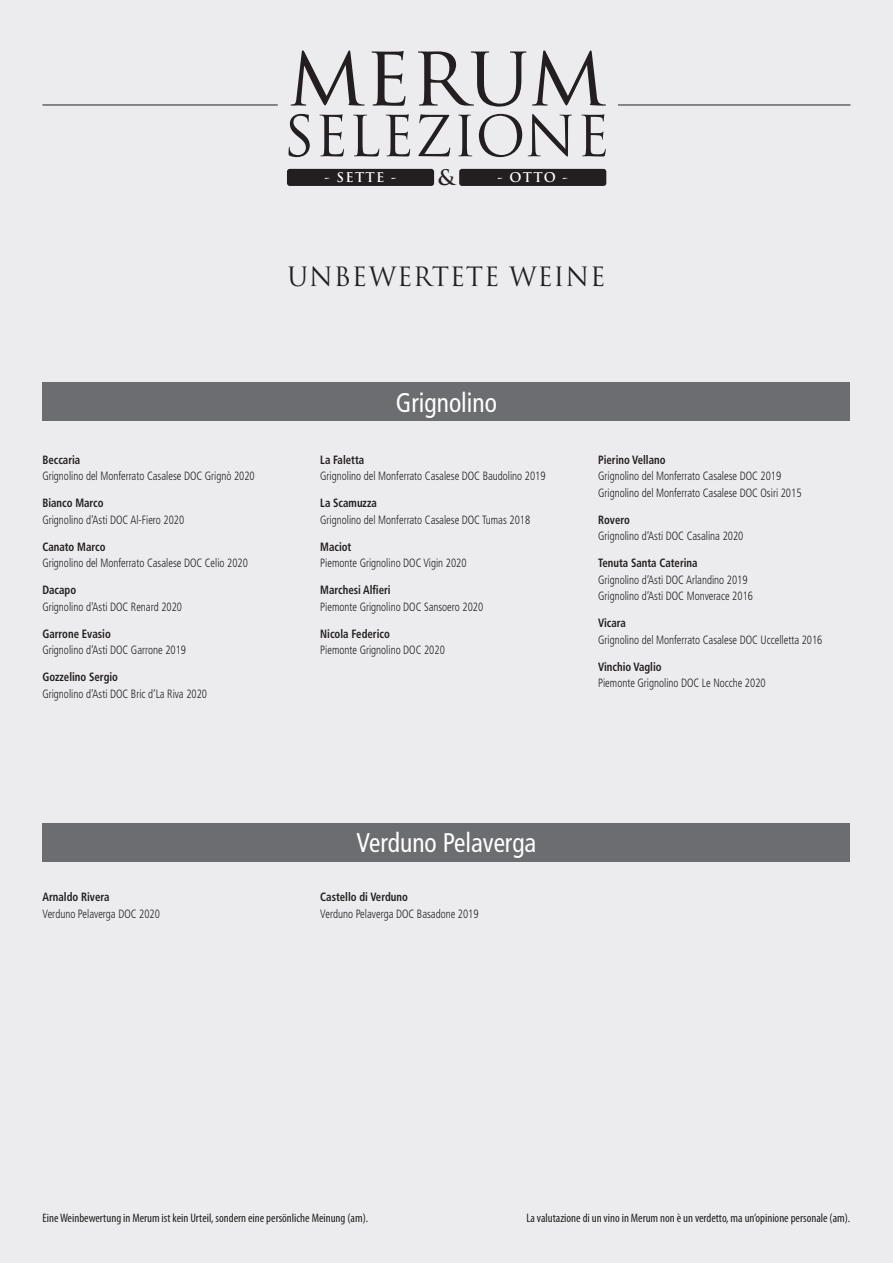
<style>
.page{position:relative;width:893px;height:1263px;background:#ececee}
.page>*{position:absolute;margin:0;border:0;box-sizing:border-box;transform-origin:0 0}
.t1{font:84.3px "Trajan Pro";color:#231f20}
.t2{font:55.05px "Trajan Pro";color:#231f20}
.t3{font:condensed 27px "Frutiger";color:#fff;scale:.94 1}
.t4{font:25.95px "Trajan";letter-spacing:.03em;color:#231f20}
.t5{font:700 21px "Trajan Pro";color:#231f20}
.t6{font:700 13.05px "Trajan Pro";letter-spacing:.1em;color:#fff}
.t7{font:condensed 12.3px "Myriad Pro";color:#231f20}
.Wein{font:300 condensed 12px "Frutiger";color:#231f20;scale:.9 1}
._4{font:700 condensed 12px "Frutiger";color:#231f20;scale:.9 1}
</style>
<div class="page">
<div style="left:43px;top:383px;width:807px;height:38px;background:#6c6d70"></div>
<div style="left:43px;top:823px;width:807px;height:38px;background:#6c6d70"></div>
<div style="left:287px;top:169px;width:147px;height:17px;background:#231f20;border-radius:3px"></div>
<div style="left:459px;top:169px;width:147px;height:17px;background:#231f20;border-radius:3px"></div>
<hr style="left:43px;top:105px;width:234px;height:1px;background:#231f20">
<hr style="left:618px;top:105px;width:232px;height:1px;background:#231f20">
<p class="t1" style="left:287px;top:21px;width:321px">merum</p>
<p class="t2" style="left:283px;top:101px;width:328px">SELEZIONE</p>
<p class="t6" style="left:324px;top:169px;width:74px">- SETTE -</p>
<p class="t5" style="left:438px;top:165px;width:19px">&amp;</p>
<p class="t6" style="left:497px;top:169px;width:72px">- OTTO -</p>
<p class="t4" style="left:288px;top:261px;width:319px">UNBEWERTETE WEINE</p>
<p class="_4" style="left:42px;top:452px;width:44px">Beccaria</p>
<p class="Wein" style="left:42px;top:469px;width:237px">Grignolino del Monferrato Casalese DOC Grignò 2020</p>
<p class="_4" style="left:42px;top:496px;width:70px">Bianco Marco</p>
<p class="Wein" style="left:42px;top:513px;width:159px">Grignolino d‘Asti DOC Al-Fiero 2020</p>
<p class="_4" style="left:42px;top:539px;width:72px">Canato Marco</p>
<p class="Wein" style="left:42px;top:556px;width:230px">Grignolino del Monferrato Casalese DOC Celio 2020</p>
<p class="_4" style="left:42px;top:583px;width:39px">Dacapo</p>
<p class="Wein" style="left:42px;top:600px;width:157px">Grignolino d‘Asti DOC Renard 2020</p>
<p class="_4" style="left:42px;top:626px;width:78px">Garrone Evasio</p>
<p class="Wein" style="left:42px;top:643px;width:161px">Grignolino d‘Asti DOC Garrone 2019</p>
<p class="_4" style="left:42px;top:670px;width:86px">Gozzelino Sergio</p>
<p class="Wein" style="left:42px;top:687px;width:184px">Grignolino d‘Asti DOC Bric d‘La Riva 2020</p>
<p class="_4" style="left:43px;top:890px;width:76px">Arnaldo Rivera</p>
<p class="Wein" style="left:43px;top:907px;width:132px">Verduno Pelaverga DOC 2020</p>
<p class="t3" style="left:396px;top:387px;width:109px">Grignolino</p>
<p class="_4" style="left:320px;top:452px;width:50px">La Faletta</p>
<p class="Wein" style="left:320px;top:469px;width:252px">Grignolino del Monferrato Casalese DOC Baudolino 2019</p>
<p class="_4" style="left:320px;top:496px;width:64px">La Scamuzza</p>
<p class="Wein" style="left:320px;top:513px;width:235px">Grignolino del Monferrato Casalese DOC Tumas 2018</p>
<p class="_4" style="left:320px;top:539px;width:36px">Maciot</p>
<p class="Wein" style="left:320px;top:556px;width:164px">Piemonte Grignolino DOC Vigin 2020</p>
<p class="_4" style="left:320px;top:583px;width:80px">Marchesi Alfieri</p>
<p class="Wein" style="left:320px;top:600px;width:183px">Piemonte Grignolino DOC Sansoero 2020</p>
<p class="_4" style="left:320px;top:626px;width:79px">Nicola Federico</p>
<p class="Wein" style="left:320px;top:643px;width:140px">Piemonte Grignolino DOC 2020</p>
<p class="_4" style="left:598px;top:452px;width:76px">Pierino Vellano</p>
<p class="Wein" style="left:598px;top:469px;width:205px">Grignolino del Monferrato Casalese DOC 2019</p>
<p class="Wein" style="left:598px;top:486px;width:227px">Grignolino del Monferrato Casalese DOC Osiri 2015</p>
<p class="_4" style="left:598px;top:512px;width:37px">Rovero</p>
<p class="Wein" style="left:598px;top:529px;width:163px">Grignolino d‘Asti DOC Casalina 2020</p>
<p class="_4" style="left:598px;top:556px;width:112px">Tenuta Santa Caterina</p>
<p class="Wein" style="left:598px;top:573px;width:168px">Grignolino d‘Asti DOC Arlandino 2019</p>
<p class="Wein" style="left:598px;top:589px;width:174px">Grignolino d‘Asti DOC Monverace 2016</p>
<p class="_4" style="left:598px;top:616px;width:33px">Vicara</p>
<p class="Wein" style="left:598px;top:633px;width:251px">Grignolino del Monferrato Casalese DOC Uccelletta 2016</p>
<p class="_4" style="left:598px;top:659px;width:72px">Vinchio Vaglio</p>
<p class="Wein" style="left:598px;top:676px;width:188px">Piemonte Grignolino DOC Le Nocche 2020</p>
<p class="t3" style="left:356px;top:827px;width:193px">Verduno Pelaverga</p>
<p class="_4" style="left:320px;top:890px;width:99px">Castello di Verduno</p>
<p class="Wein" style="left:320px;top:907px;width:177px">Verduno Pelaverga DOC Basadone 2019</p>
<p class="t7" style="left:43px;top:1211px;width:327px">Eine Weinbewertung in Merum ist kein Urteil, sondern eine persönliche Meinung (am).</p>
<p class="t7" style="left:526px;top:1211px;width:325px">La valutazione di un vino in Merum non è un verdetto, ma un’opinione personale (am).</p>
</div>
